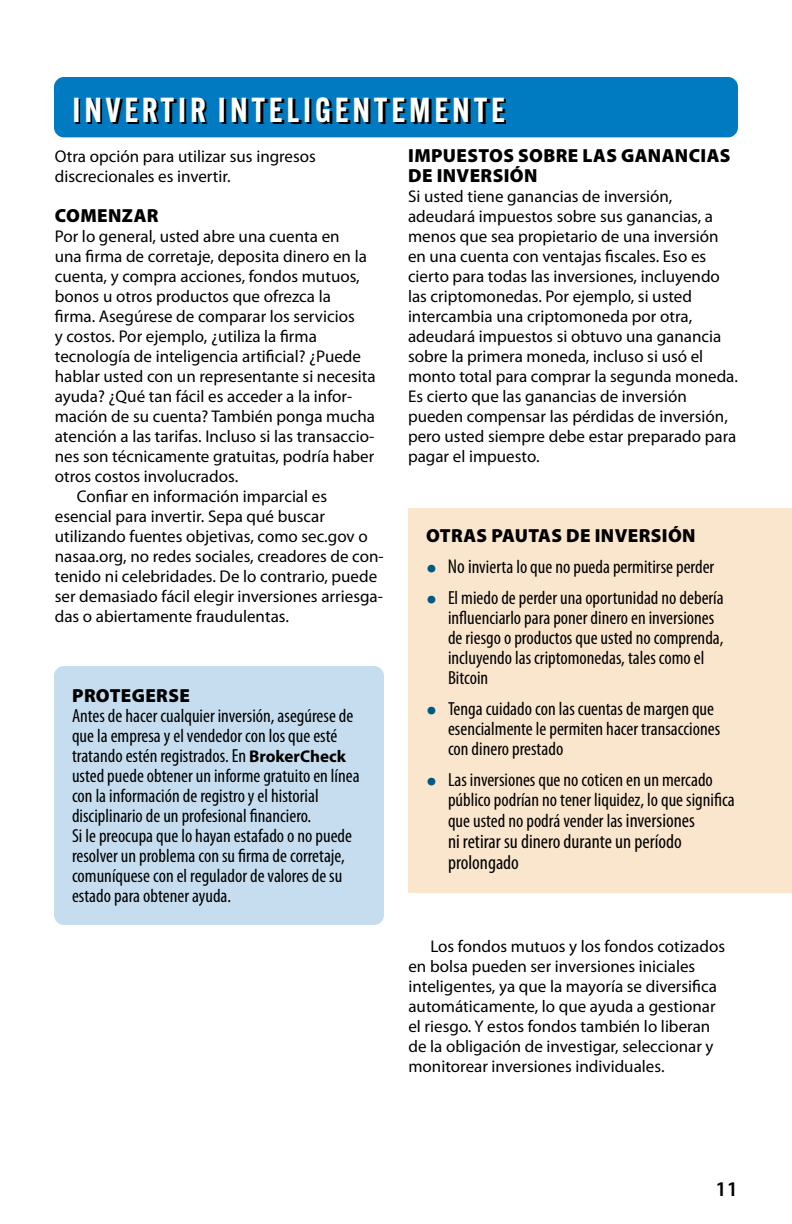
<style>
.page{position:relative;width:792px;height:1224px;background:#fff}
.page>*{position:absolute;margin:0;border:0;box-sizing:border-box;transform-origin:0 0}
.t1{font:600 34px "Alternate Gothic ATF";letter-spacing:.11em;color:#fff}
.t2{font:600 21px "Myriad Pro";color:#000}
.t3{font:condensed 20px/21px "Myriad Pro";color:#000}
.t4{font:condensed 19px/20px "Myriad Pro";color:#000}
.t5{font:900 19px/20px "Myriad Pro";letter-spacing:.02em;color:#000}
.t6{font:17px/20px "Myriad Pro";color:#000}
.s1{font-family:"Adobe Garamond Pro";font-stretch:normal;font-size:28px;color:#005983}
.s2{font-size:20px}
.s3{font-weight:700;font-stretch:normal;font-size:17px}
</style>
<div class="page">
<div style="left:54px;top:77px;width:684px;height:60px;background:#007ac1;border-radius:10px"></div>
<div style="left:54px;top:666px;width:330px;height:259px;background:#c5ddee;border-radius:10px"></div>
<div style="left:408px;top:508px;width:384px;height:385px;background:#fae5cd"></div>
<svg style="left:75px;top:98px;width:431px;height:27px"></svg>
<h1 class="t1" style="left:72px;top:88px;width:434px">INVERTIR INTELIGENTEMENTE</h1>
<p class="t6" style="left:55px;top:147px;width:263px">Otra opción para utilizar sus ingresos discrecionales es invertir.</p>
<p class="t5" style="left:55px;top:206px;width:105px">COMENZAR</p>
<p class="t6" style="left:55px;top:227px;width:286px">Por lo general, usted abre una cuenta en</p>
<p class="t6" style="left:55px;top:247px;width:314px">una firma de corretaje, deposita dinero en la</p>
<p class="t6" style="left:55px;top:267px;width:307px">cuenta, y compra acciones, fondos mutuos,</p>
<p class="t6" style="left:55px;top:287px;width:278px">bonos u otros productos que ofrezca la</p>
<p class="t6" style="left:55px;top:307px;width:302px">firma. Asegúrese de comparar los servicios</p>
<p class="t6" style="left:55px;top:327px;width:264px">y costos. Por ejemplo, ¿utiliza la firma</p>
<p class="t6" style="left:55px;top:347px;width:308px">tecnología de inteligencia artificial? ¿Puede</p>
<p class="t6" style="left:55px;top:367px;width:322px">hablar usted con un representante si necesita</p>
<p class="t6" style="left:55px;top:387px;width:299px">ayuda? ¿Qué tan fácil es acceder a la infor-</p>
<p class="t6" style="left:55px;top:407px;width:322px">mación de su cuenta? También ponga mucha</p>
<p class="t6" style="left:55px;top:427px;width:321px">atención a las tarifas. Incluso si las transaccio-</p>
<p class="t6" style="left:55px;top:447px;width:321px">nes son técnicamente gratuitas, podría haber</p>
<p class="t6" style="left:55px;top:467px;width:185px">otros costos involucrados.</p>
<p class="t6" style="left:77px;top:487px;width:252px">Confiar en información imparcial es</p>
<p class="t6" style="left:55px;top:507px;width:272px">esencial para invertir. Sepa qué buscar</p>
<p class="t6" style="left:55px;top:527px;width:314px">utilizando fuentes objetivas, como sec.gov o</p>
<p class="t6" style="left:55px;top:547px;width:331px">nasaa.org, no redes sociales, creadores de con-</p>
<p class="t6" style="left:55px;top:567px;width:324px">tenido ni celebridades. De lo contrario, puede</p>
<p class="t6" style="left:55px;top:587px;width:330px">ser demasiado fácil elegir inversiones arriesga-</p>
<p class="t6" style="left:55px;top:607px;width:236px">das o abiertamente fraudulentas.</p>
<p class="t5" style="left:408px;top:146px;width:324px">IMPUESTOS SOBRE LAS GANANCIAS<br>DE INVERSIÓN</p>
<p class="t6" style="left:408px;top:187px;width:332px">Si usted tiene ganancias de inversión, adeudará impuestos sobre sus ganancias, a menos que sea propietario de una inversión en una cuenta con ventajas fiscales. Eso es cierto para todas las inversiones, incluyendo las criptomonedas. Por ejemplo, si usted intercambia una criptomoneda por otra, adeudará impuestos si obtuvo una ganancia sobre la primera moneda, incluso si usó el monto total para comprar la segunda moneda.<br>Es cierto que las ganancias de inversión pueden compensar las pérdidas de inversión, pero usted siempre debe estar preparado para pagar el impuesto.</p>
<p class="t5" style="left:426px;top:526px;width:271px">OTRAS PAUTAS DE INVERSIÓN</p>
<p class="t4" style="left:426px;top:556px;width:290px"><span class="s1">•</span> <span class="s2">No i</span>nvierta lo que no pueda permitirse perder</p>
<p class="t4" style="left:448px;top:587px;width:277px;text-indent:-22px"><span class="s1">•</span> El miedo de perder una oportunidad no debería influenciarlo para poner dinero en inversiones de riesgo o productos que usted no comprenda, incluyendo las criptomonedas, tales como el Bitcoin</p>
<p class="t4" style="left:448px;top:698px;width:274px;text-indent:-22px"><span class="s1">•</span> Tenga cuidado con las cuentas de margen que esencialmente le permiten hacer transacciones con dinero prestado</p>
<p class="t4" style="left:448px;top:769px;width:288px;text-indent:-22px"><span class="s1">•</span> Las inversiones que no coticen en un mercado público podrían no tener liquidez, lo que significa que usted no podrá vender las <span class="s2">inversiones</span></p>
<p class="t3" style="left:448px;top:831px;width:235px">ni retirar su dinero durante un período prolongado</p>
<p class="t5" style="left:72px;top:686px;width:119px">PROTEGERSE</p>
<p class="t4" style="left:72px;top:705px;width:289px">Antes de hacer cualquier inversión, asegúrese de que la empresa y el vendedor con los que esté tratando estén registrados. En <span class="s3">BrokerCheck </span>usted puede obtener un informe gratuito en línea con la información de registro y el historial disciplinario de un profesional financiero.<br>Si le preocupa que lo hayan estafado o no puede resolver un problema con su firma de corretaje, comuníquese con el regulador de valores de su estado para obtener ayuda.</p>
<p class="t6" style="left:408px;top:937px;width:318px;text-indent:22px">Los fondos mutuos y los fondos cotizados en bolsa pueden ser inversiones iniciales inteligentes, ya que la mayoría se diversifica automáticamente, lo que ayuda a gestionar el riesgo. Y estos fondos también lo liberan de la obligación de investigar, seleccionar y monitorear inversiones individuales.</p>
<p class="t2" style="left:715px;top:1176px;width:24px">11</p>
</div>
